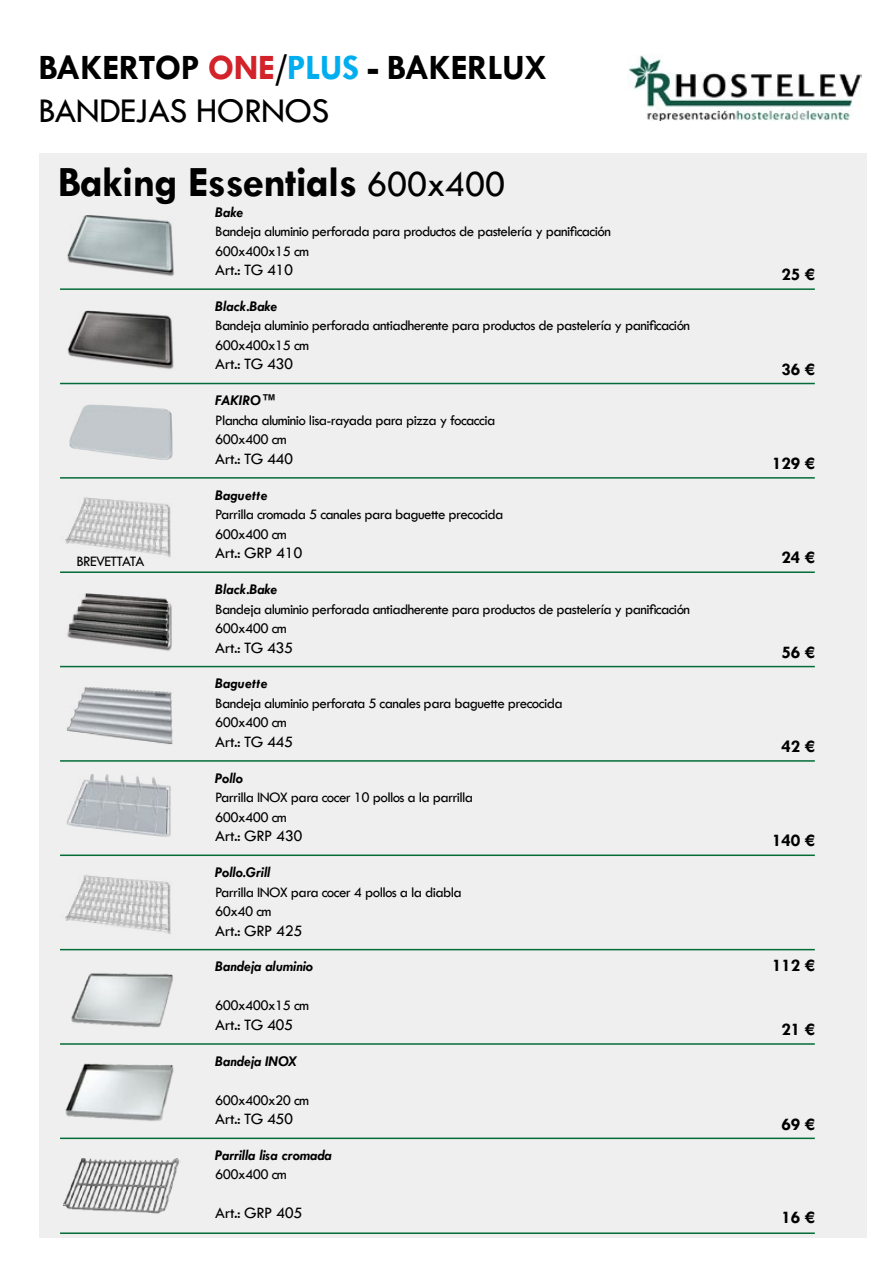
<style>
.page{position:relative;width:893px;height:1263px;background:#fff}
.page>*{position:absolute;margin:0;border:0;box-sizing:border-box;transform-origin:0 0}
.t1{font:700 43.5px "Tw Cen";letter-spacing:-.02em;color:#000}
.t2{font:700 36px/43.2px "Tw Cen";letter-spacing:-.02em;color:#000}
.t3{font:700 18px "Tw Cen";letter-spacing:-.01em;color:#000}
.t4{font:16.5px "Tw Cen";letter-spacing:-.03em;color:#000}
.t5{font:15px/19.5px "Tw Cen";letter-spacing:-.04em;color:#000}
.t6{font:italic 700 15px "Tw Cen";color:#000}
.s1{color:#d2232a}
.s2{color:#00aeef}
.s3{font-weight:400}
.s4{font-weight:400;font-size:37.5px}
</style>
<div class="page">
<img style="left:628px;top:54px;width:233px;height:67px">
<div style="left:39px;top:153px;width:827px;height:1084px;background:#efefef"></div>
<hr style="left:60px;top:288px;width:755px;height:2px;background:#036c38">
<img style="left:67px;top:215px;width:107px;height:61px">
<hr style="left:60px;top:666px;width:755px;height:1px;background:#036c38">
<img style="left:67px;top:593px;width:105px;height:58px">
<hr style="left:60px;top:477px;width:755px;height:2px;background:#036c38">
<img style="left:69px;top:404px;width:104px;height:56px">
<hr style="left:60px;top:854px;width:755px;height:2px;background:#036c38">
<img style="left:67px;top:774px;width:104px;height:63px">
<hr style="left:60px;top:1137px;width:755px;height:2px;background:#036c38">
<img style="left:65px;top:1063px;width:109px;height:58px">
<hr style="left:60px;top:383px;width:755px;height:1px;background:#036c38">
<img style="left:67px;top:310px;width:107px;height:59px">
<hr style="left:60px;top:760px;width:755px;height:2px;background:#036c38">
<img style="left:67px;top:687px;width:106px;height:58px">
<hr style="left:60px;top:1043px;width:755px;height:2px;background:#036c38">
<img style="left:71px;top:973px;width:102px;height:55px">
<img style="left:65px;top:875px;width:106px;height:59px">
<hr style="left:60px;top:949px;width:755px;height:1px;background:#036c38">
<hr style="left:60px;top:1232px;width:755px;height:2px;background:#036c38">
<img style="left:63px;top:1158px;width:117px;height:56px">
<hr style="left:60px;top:571px;width:755px;height:2px;background:#036c38">
<img style="left:65px;top:497px;width:106px;height:60px">
<h2 class="t2" style="left:38px;top:45px;width:510px">BAKERTOP <span class="s1">ONE</span>/<span class="s2">PLUS</span> - BAKERLUX<br><span class="s3">BANDEJAS HORNOS</span></h2>
<h1 class="t1" style="left:58px;top:156px;width:449px">Baking Essentials <span class="s4">600x400</span></h1>
<p class="t6" style="left:215px;top:203px;width:29px">Bake</p>
<p class="t5" style="left:215px;top:222px;width:397px">Bandeja aluminio perforada para productos de pastelería y panificación<br>600x400x15 cm</p>
<p class="t4" style="left:215px;top:260px;width:80px">Art.: TG 410</p>
<p class="t6" style="left:215px;top:297px;width:64px">Black.Bake</p>
<p class="t5" style="left:215px;top:316px;width:476px">Bandeja aluminio perforada antiadherente para productos de pastelería y panificación<br>600x400x15 cm</p>
<p class="t4" style="left:215px;top:354px;width:80px">Art.: TG 430</p>
<p class="t5" style="left:76px;top:551px;width:70px">BREVETTATA</p>
<p class="t6" style="left:215px;top:391px;width:63px">FAKIRO™</p>
<p class="t5" style="left:215px;top:410px;width:282px">Plancha aluminio lisa-rayada para pizza y focaccia<br>600x400 cm</p>
<p class="t4" style="left:215px;top:449px;width:80px">Art.: TG 440</p>
<p class="t6" style="left:215px;top:486px;width:54px">Baguette</p>
<p class="t5" style="left:215px;top:505px;width:290px">Parrilla cromada 5 canales para baguette precocida<br>600x400 cm</p>
<p class="t4" style="left:215px;top:543px;width:89px">Art.: GRP 410</p>
<p class="t6" style="left:215px;top:580px;width:64px">Black.Bake</p>
<p class="t5" style="left:215px;top:599px;width:476px">Bandeja aluminio perforada antiadherente para productos de pastelería y panificación<br>600x400 cm</p>
<p class="t4" style="left:215px;top:637px;width:80px">Art.: TG 435</p>
<p class="t6" style="left:215px;top:675px;width:54px">Baguette</p>
<p class="t5" style="left:215px;top:693px;width:349px">Bandeja aluminio perforata 5 canales para baguette precocida<br>600x400 cm</p>
<p class="t4" style="left:215px;top:732px;width:80px">Art.: TG 445</p>
<p class="t6" style="left:215px;top:769px;width:29px">Pollo</p>
<p class="t5" style="left:215px;top:788px;width:259px">Parrilla INOX para cocer 10 pollos a la parrilla<br>600x400 cm</p>
<p class="t4" style="left:215px;top:826px;width:89px">Art.: GRP 430</p>
<p class="t6" style="left:215px;top:863px;width:56px">Pollo.Grill</p>
<p class="t5" style="left:215px;top:882px;width:248px">Parrilla INOX para cocer 4 pollos a la diabla<br>60x40 cm</p>
<p class="t4" style="left:215px;top:920px;width:89px">Art.: GRP 425</p>
<p class="t6" style="left:215px;top:958px;width:99px">Bandeja aluminio</p>
<p class="t5" style="left:215px;top:996px;width:95px">600x400x15 cm</p>
<p class="t4" style="left:215px;top:1015px;width:80px">Art.: TG 405</p>
<p class="t6" style="left:215px;top:1052px;width:83px">Bandeja INOX</p>
<p class="t5" style="left:215px;top:1090px;width:95px">600x400x20 cm</p>
<p class="t4" style="left:215px;top:1109px;width:80px">Art.: TG 450</p>
<p class="t6" style="left:215px;top:1146px;width:118px">Parrilla lisa cromada</p>
<p class="t5" style="left:215px;top:1164px;width:73px">600x400 cm</p>
<p class="t4" style="left:215px;top:1203px;width:89px">Art.: GRP 405</p>
<p class="t3" style="left:781px;top:264px;width:35px">25 €</p>
<p class="t3" style="left:781px;top:358px;width:35px">36 €</p>
<p class="t3" style="left:772px;top:452px;width:44px">129 €</p>
<p class="t3" style="left:781px;top:547px;width:35px">24 €</p>
<p class="t3" style="left:781px;top:641px;width:35px">56 €</p>
<p class="t3" style="left:781px;top:735px;width:35px">42 €</p>
<p class="t3" style="left:772px;top:830px;width:44px">140 €</p>
<p class="t3" style="left:772px;top:955px;width:44px">112 €</p>
<p class="t3" style="left:781px;top:1019px;width:35px">21 €</p>
<p class="t3" style="left:781px;top:1113px;width:35px">69 €</p>
<p class="t3" style="left:781px;top:1207px;width:35px">16 €</p>
</div>
